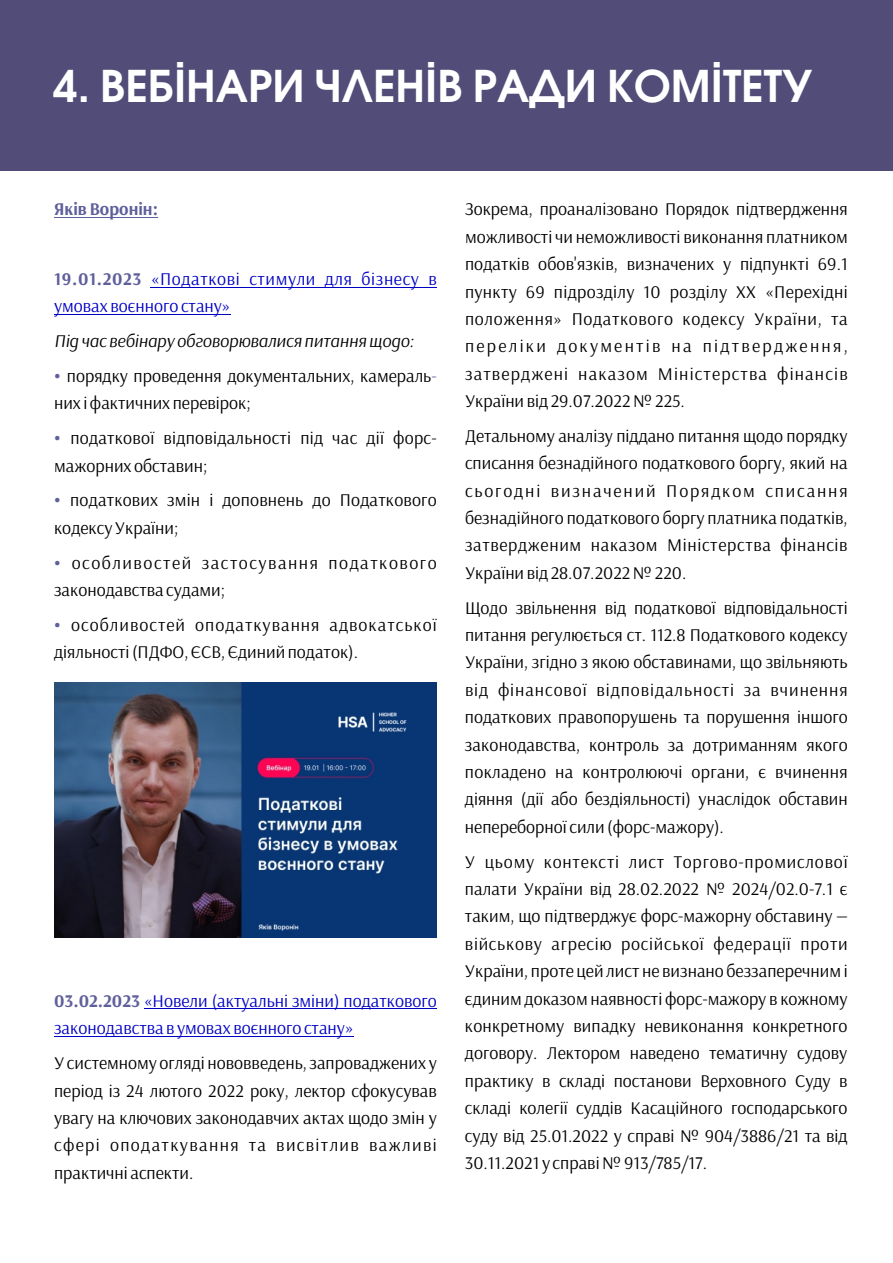
<style>
.page{position:relative;width:893px;height:1263px;background:#fff}
.page>*{position:absolute;margin:0;border:0;box-sizing:border-box;transform-origin:0 0}
.t1{font:600 43.5px "Avant Garde Gothic C";color:#fff}
.t2{font:18px/27.5px "Arsenal";color:#000;text-align:justify}
.t3{font:18px/27.5px "Arsenal";color:#0000c4}
.t4{font:18px/27.5px "Arsenal";letter-spacing:.055em;color:#000}
.t5{font:18px/27.5px "Arsenal";letter-spacing:.035em;color:#0000c4}
.t6{font:18px/27.5px "Arsenal";letter-spacing:.085em;color:#000}
.t7{font:italic 18px "Arsenal";color:#000}
.t8{font:700 18px "Arsenal";color:#5f5f9c}
.s1{font-weight:700;color:#5f5f9c}
</style>
<div class="page">
<div style="left:0;top:0;width:893px;height:170px;background:#514d78"></div>
<hr style="left:54px;top:217px;width:104px;height:1px;background:#5f5f9c">
<hr style="left:151px;top:287px;width:286px;height:1px;background:#0000c4">
<hr style="left:54px;top:314px;width:177px;height:1px;background:#0000c4">
<hr style="left:144px;top:1008px;width:293px;height:1px;background:#0000c4">
<hr style="left:54px;top:1036px;width:300px;height:1px;background:#0000c4">
<img style="left:54px;top:682px;width:383px;height:255px">
<h1 class="t1" style="left:53px;top:68px;width:761px">4. ВЕБІНАРИ ЧЛЕНІВ РАДИ КОМІТЕТУ</h1>
<p class="t8" style="left:54px;top:197px;width:105px">Яків Воронін:</p>
<p class="t5" style="left:54px;top:265px;width:384px"><span class="s1">19.01.2023</span> «Податкові стимули для бізнесу в умовах воєнного стану»</p>
<p class="t7" style="left:54px;top:329px;width:361px">Під час вебінару обговорювалися питання щодо:</p>
<p class="t2" style="left:54px;top:361px;width:384px"><span class="s1">•</span> порядку проведення документальних, камераль&shy;них і фактичних перевірок;</p>
<p class="t2" style="left:54px;top:424px;width:384px"><span class="s1">•</span> податкової відповідальності під час дії форс&shy;мажорних обставин;</p>
<p class="t2" style="left:54px;top:486px;width:384px"><span class="s1">•</span> податкових змін і доповнень до Податкового кодексу України;</p>
<p class="t6" style="left:54px;top:548px;width:384px"><span class="s1">•</span> особливостей застосування податкового законодавства судами;</p>
<p class="t4" style="left:54px;top:610px;width:384px"><span class="s1">•</span> особливостей оподаткування адвокатської діяльності (ПДФО, ЄСВ, Єдиний податок).</p>
<p class="t3" style="left:54px;top:986px;width:384px"><span class="s1">03.02.2023</span> «Новели (актуальні зміни) податкового законодавства в умовах воєнного стану»</p>
<p class="t2" style="left:54px;top:1049px;width:384px">У системному огляді нововведень, запроваджених у період із 24 лютого 2022 року, лектор сфокусував увагу на ключових законодавчих актах щодо змін у сфері оподаткування та висвітлив важливі практичні аспекти.</p>
<p class="t2" style="left:465px;top:195px;width:384px">Зокрема, проаналізовано Порядок підтвердження можливості чи неможливості виконання платником податків обов'язків, визначених у підпункті 69.1 пункту 69 підрозділу 10 розділу XX «Перехідні положення» Податкового кодексу України, та переліки документів на підтвердження, затверджені наказом Міністерства фінансів України від 29.07.2022 № 225.</p>
<p class="t2" style="left:465px;top:421px;width:384px">Детальному аналізу піддано питання щодо порядку списання безнадійного податкового боргу, який на сьогодні визначений Порядком списання безнадійного податкового боргу платника податків, затвердженим наказом Міністерства фінансів України від 28.07.2022 № 220.</p>
<p class="t2" style="left:465px;top:593px;width:384px">Щодо звільнення від податкової відповідальності питання регулюється ст. 112.8 Податкового кодексу України, згідно з якою обставинами, що звільняють від фінансової відповідальності за вчинення податкових правопорушень та порушення іншого законодавства, контроль за дотриманням якого покладено на контролюючі органи, є вчинення діяння (дії або бездіяльності) унаслідок обставин непереборної сили (форс-мажору).</p>
<p class="t2" style="left:465px;top:847px;width:384px">У цьому контексті лист Торгово-промислової палати України від 28.02.2022 № 2024/02.0-7.1 є таким, що підтверджує форс-мажорну обставину — військову агресію російської федерації проти України, проте цей лист не визнано беззаперечним і єдиним доказом наявності форс-мажору в кожному конкретному випадку невиконання конкретного договору. Лектором наведено тематичну судову практику в складі постанови Верховного Суду в складі колегії суддів Касаційного господарського суду від 25.01.2022 у справі № 904/3886/21 та від 30.11.2021 у справі № 913/785/17.</p>
</div>
